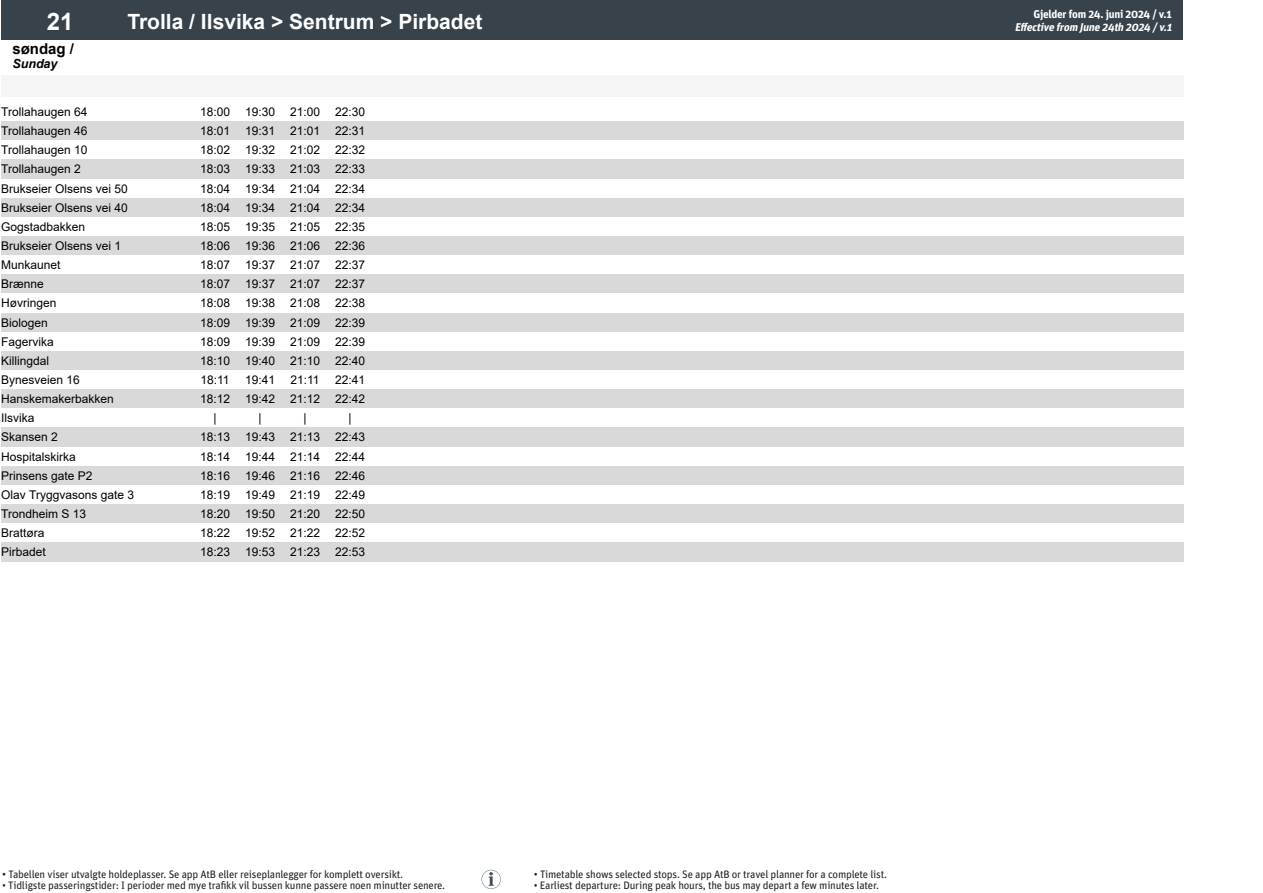
<style>
.page{position:relative;width:1263px;height:893px;background:#fff}
.page>*{position:absolute;margin:0;border:0;box-sizing:border-box;transform-origin:0 0}
.t1{font:700 24px "Arial";color:#fff}
.t2{font:700 21px "Arial";color:#fff}
.t3{font:700 15px "Arial";color:#000}
.t4{font:italic 700 12.45px "Arial";color:#000}
.t5{font:12px "Arial";color:#000}
.t6{font:italic 700 11.25px "Unit Pro";color:#fff}
.t7{font:700 11.25px "Unit Pro";letter-spacing:-.02em;color:#fff}
.t8{font:10.8px "Unit Pro";letter-spacing:-.02em;color:#231f20}
.s1{font-size:11.25px}
</style>
<div class="page">
<div style="left:1px;top:75px;width:1182px;height:22px;background:#f5f5f5"></div>
<div style="left:1px;top:0;width:118px;height:39px;background:#37424a"></div>
<div style="left:119px;top:0;width:1064px;height:39px;background:#37424a"></div>
<div style="left:1px;top:122px;width:1182px;height:19px;background:#d9d9d9"></div>
<div style="left:1px;top:160px;width:1182px;height:19px;background:#d9d9d9"></div>
<div style="left:1px;top:198px;width:1182px;height:19px;background:#d9d9d9"></div>
<div style="left:1px;top:236px;width:1182px;height:20px;background:#d9d9d9"></div>
<div style="left:1px;top:275px;width:1182px;height:19px;background:#d9d9d9"></div>
<div style="left:1px;top:313px;width:1182px;height:19px;background:#d9d9d9"></div>
<div style="left:1px;top:351px;width:1182px;height:19px;background:#d9d9d9"></div>
<div style="left:1px;top:390px;width:1182px;height:19px;background:#d9d9d9"></div>
<div style="left:1px;top:428px;width:1182px;height:19px;background:#d9d9d9"></div>
<div style="left:1px;top:466px;width:1182px;height:19px;background:#d9d9d9"></div>
<div style="left:1px;top:504px;width:1182px;height:19px;background:#d9d9d9"></div>
<div style="left:1px;top:543px;width:1182px;height:19px;background:#d9d9d9"></div>
<svg style="left:482px;top:870px;width:19px;height:19px"></svg>
<p class="t1" style="left:47px;top:5px;width:28px">21</p>
<p class="t2" style="left:127px;top:7px;width:356px">Trolla / Ilsvika &gt; Sentrum &gt; Pirbadet</p>
<p class="t3" style="left:12px;top:38px;width:63px">søndag /</p>
<p class="t4" style="left:12px;top:55px;width:47px">Sunday</p>
<p class="t5" style="left:1px;top:104px;width:88px">Trollahaugen 64</p>
<p class="t5" style="left:200px;top:104px;width:32px">18:00</p>
<p class="t5" style="left:245px;top:104px;width:32px">19:30</p>
<p class="t5" style="left:290px;top:104px;width:32px">21:00</p>
<p class="t5" style="left:335px;top:104px;width:32px">22:30</p>
<p class="t5" style="left:1px;top:123px;width:88px">Trollahaugen 46</p>
<p class="t5" style="left:200px;top:123px;width:32px">18:01</p>
<p class="t5" style="left:245px;top:123px;width:32px">19:31</p>
<p class="t5" style="left:290px;top:123px;width:32px">21:01</p>
<p class="t5" style="left:335px;top:123px;width:32px">22:31</p>
<p class="t5" style="left:1px;top:142px;width:88px">Trollahaugen 10</p>
<p class="t5" style="left:200px;top:142px;width:32px">18:02</p>
<p class="t5" style="left:245px;top:142px;width:32px">19:32</p>
<p class="t5" style="left:290px;top:142px;width:32px">21:02</p>
<p class="t5" style="left:335px;top:142px;width:32px">22:32</p>
<p class="t5" style="left:1px;top:161px;width:81px">Trollahaugen 2</p>
<p class="t5" style="left:200px;top:161px;width:32px">18:03</p>
<p class="t5" style="left:245px;top:161px;width:32px">19:33</p>
<p class="t5" style="left:290px;top:161px;width:32px">21:03</p>
<p class="t5" style="left:335px;top:161px;width:32px">22:33</p>
<p class="t5" style="left:1px;top:180px;width:128px">Brukseier Olsens vei 50</p>
<p class="t5" style="left:200px;top:180px;width:32px">18:04</p>
<p class="t5" style="left:245px;top:180px;width:32px">19:34</p>
<p class="t5" style="left:290px;top:180px;width:32px">21:04</p>
<p class="t5" style="left:335px;top:180px;width:32px">22:34</p>
<p class="t5" style="left:1px;top:199px;width:128px">Brukseier Olsens vei 40</p>
<p class="t5" style="left:200px;top:199px;width:32px">18:04</p>
<p class="t5" style="left:245px;top:199px;width:32px">19:34</p>
<p class="t5" style="left:290px;top:199px;width:32px">21:04</p>
<p class="t5" style="left:335px;top:199px;width:32px">22:34</p>
<p class="t5" style="left:1px;top:218px;width:86px">Gogstadbakken</p>
<p class="t5" style="left:200px;top:218px;width:32px">18:05</p>
<p class="t5" style="left:245px;top:218px;width:32px">19:35</p>
<p class="t5" style="left:290px;top:218px;width:32px">21:05</p>
<p class="t5" style="left:335px;top:218px;width:32px">22:35</p>
<p class="t5" style="left:1px;top:237px;width:122px">Brukseier Olsens vei 1</p>
<p class="t5" style="left:200px;top:237px;width:32px">18:06</p>
<p class="t5" style="left:245px;top:237px;width:32px">19:36</p>
<p class="t5" style="left:290px;top:237px;width:32px">21:06</p>
<p class="t5" style="left:335px;top:237px;width:32px">22:36</p>
<p class="t5" style="left:1px;top:257px;width:61px">Munkaunet</p>
<p class="t5" style="left:200px;top:257px;width:32px">18:07</p>
<p class="t5" style="left:245px;top:257px;width:32px">19:37</p>
<p class="t5" style="left:290px;top:257px;width:32px">21:07</p>
<p class="t5" style="left:335px;top:257px;width:32px">22:37</p>
<p class="t5" style="left:1px;top:276px;width:44px">Brænne</p>
<p class="t5" style="left:200px;top:276px;width:32px">18:07</p>
<p class="t5" style="left:245px;top:276px;width:32px">19:37</p>
<p class="t5" style="left:290px;top:276px;width:32px">21:07</p>
<p class="t5" style="left:335px;top:276px;width:32px">22:37</p>
<p class="t5" style="left:1px;top:295px;width:57px">Høvringen</p>
<p class="t5" style="left:200px;top:295px;width:32px">18:08</p>
<p class="t5" style="left:245px;top:295px;width:32px">19:38</p>
<p class="t5" style="left:290px;top:295px;width:32px">21:08</p>
<p class="t5" style="left:335px;top:295px;width:32px">22:38</p>
<p class="t5" style="left:1px;top:314px;width:48px">Biologen</p>
<p class="t5" style="left:200px;top:314px;width:32px">18:09</p>
<p class="t5" style="left:245px;top:314px;width:32px">19:39</p>
<p class="t5" style="left:290px;top:314px;width:32px">21:09</p>
<p class="t5" style="left:335px;top:314px;width:32px">22:39</p>
<p class="t5" style="left:1px;top:333px;width:54px">Fagervika</p>
<p class="t5" style="left:200px;top:333px;width:32px">18:09</p>
<p class="t5" style="left:245px;top:333px;width:32px">19:39</p>
<p class="t5" style="left:290px;top:333px;width:32px">21:09</p>
<p class="t5" style="left:335px;top:333px;width:32px">22:39</p>
<p class="t5" style="left:1px;top:352px;width:50px">Killingdal</p>
<p class="t5" style="left:200px;top:352px;width:32px">18:10</p>
<p class="t5" style="left:245px;top:352px;width:32px">19:40</p>
<p class="t5" style="left:290px;top:352px;width:32px">21:10</p>
<p class="t5" style="left:335px;top:352px;width:32px">22:40</p>
<p class="t5" style="left:1px;top:371px;width:80px">Bynesveien 16</p>
<p class="t5" style="left:200px;top:371px;width:31px">18:11</p>
<p class="t5" style="left:245px;top:371px;width:32px">19:41</p>
<p class="t5" style="left:290px;top:371px;width:31px">21:11</p>
<p class="t5" style="left:335px;top:371px;width:32px">22:41</p>
<p class="t5" style="left:1px;top:391px;width:114px">Hanskemakerbakken</p>
<p class="t5" style="left:200px;top:391px;width:32px">18:12</p>
<p class="t5" style="left:245px;top:391px;width:32px">19:42</p>
<p class="t5" style="left:290px;top:391px;width:32px">21:12</p>
<p class="t5" style="left:335px;top:391px;width:32px">22:42</p>
<p class="t5" style="left:1px;top:410px;width:35px">Ilsvika</p>
<p class="t5" style="left:213px;top:410px;width:5px">|</p>
<p class="t5" style="left:258px;top:410px;width:5px">|</p>
<p class="t5" style="left:303px;top:410px;width:5px">|</p>
<p class="t5" style="left:349px;top:410px;width:5px">|</p>
<p class="t5" style="left:1px;top:429px;width:58px">Skansen 2</p>
<p class="t5" style="left:200px;top:429px;width:32px">18:13</p>
<p class="t5" style="left:245px;top:429px;width:32px">19:43</p>
<p class="t5" style="left:290px;top:429px;width:32px">21:13</p>
<p class="t5" style="left:335px;top:429px;width:32px">22:43</p>
<p class="t5" style="left:1px;top:448px;width:76px">Hospitalskirka</p>
<p class="t5" style="left:200px;top:448px;width:32px">18:14</p>
<p class="t5" style="left:245px;top:448px;width:32px">19:44</p>
<p class="t5" style="left:290px;top:448px;width:32px">21:14</p>
<p class="t5" style="left:335px;top:448px;width:32px">22:44</p>
<p class="t5" style="left:1px;top:467px;width:93px">Prinsens gate P2</p>
<p class="t5" style="left:200px;top:467px;width:32px">18:16</p>
<p class="t5" style="left:245px;top:467px;width:32px">19:46</p>
<p class="t5" style="left:290px;top:467px;width:32px">21:16</p>
<p class="t5" style="left:335px;top:467px;width:32px">22:46</p>
<p class="t5" style="left:1px;top:486px;width:134px">Olav Tryggvasons gate 3</p>
<p class="t5" style="left:200px;top:486px;width:32px">18:19</p>
<p class="t5" style="left:245px;top:486px;width:32px">19:49</p>
<p class="t5" style="left:290px;top:486px;width:32px">21:19</p>
<p class="t5" style="left:335px;top:486px;width:32px">22:49</p>
<p class="t5" style="left:1px;top:505px;width:86px">Trondheim S 13</p>
<p class="t5" style="left:200px;top:505px;width:32px">18:20</p>
<p class="t5" style="left:245px;top:505px;width:32px">19:50</p>
<p class="t5" style="left:290px;top:505px;width:32px">21:20</p>
<p class="t5" style="left:335px;top:505px;width:32px">22:50</p>
<p class="t5" style="left:1px;top:525px;width:45px">Brattøra</p>
<p class="t5" style="left:200px;top:525px;width:32px">18:22</p>
<p class="t5" style="left:245px;top:525px;width:32px">19:52</p>
<p class="t5" style="left:290px;top:525px;width:32px">21:22</p>
<p class="t5" style="left:335px;top:525px;width:32px">22:52</p>
<p class="t5" style="left:1px;top:544px;width:46px">Pirbadet</p>
<p class="t5" style="left:200px;top:544px;width:32px">18:23</p>
<p class="t5" style="left:245px;top:544px;width:32px">19:53</p>
<p class="t5" style="left:290px;top:544px;width:32px">21:23</p>
<p class="t5" style="left:335px;top:544px;width:32px">22:53</p>
<p class="t8" style="left:2px;top:866px;width:403px"><span class="s1">•</span> Tabellen viser utvalgte holdeplasser. Se app AtB eller reiseplanlegger for komplett oversikt.</p>
<p class="t8" style="left:2px;top:878px;width:445px">• Tidligste passeringstider: I perioder med mye trafikk vil bussen kunne passere noen minutter senere.</p>
<p class="t8" style="left:534px;top:866px;width:355px"><span class="s1">•</span> Timetable shows selected stops. Se app AtB or travel planner for a complete list.</p>
<p class="t8" style="left:534px;top:878px;width:347px">• Earliest departure: During peak hours, the bus may depart a few minutes later.</p>
<p class="t7" style="left:1033px;top:6px;width:140px">Gjelder fom 24. juni 2024 / v.1</p>
<p class="t6" style="left:1015px;top:19px;width:161px">Effective from J une 24th 2024 /v.1</p>
</div>
